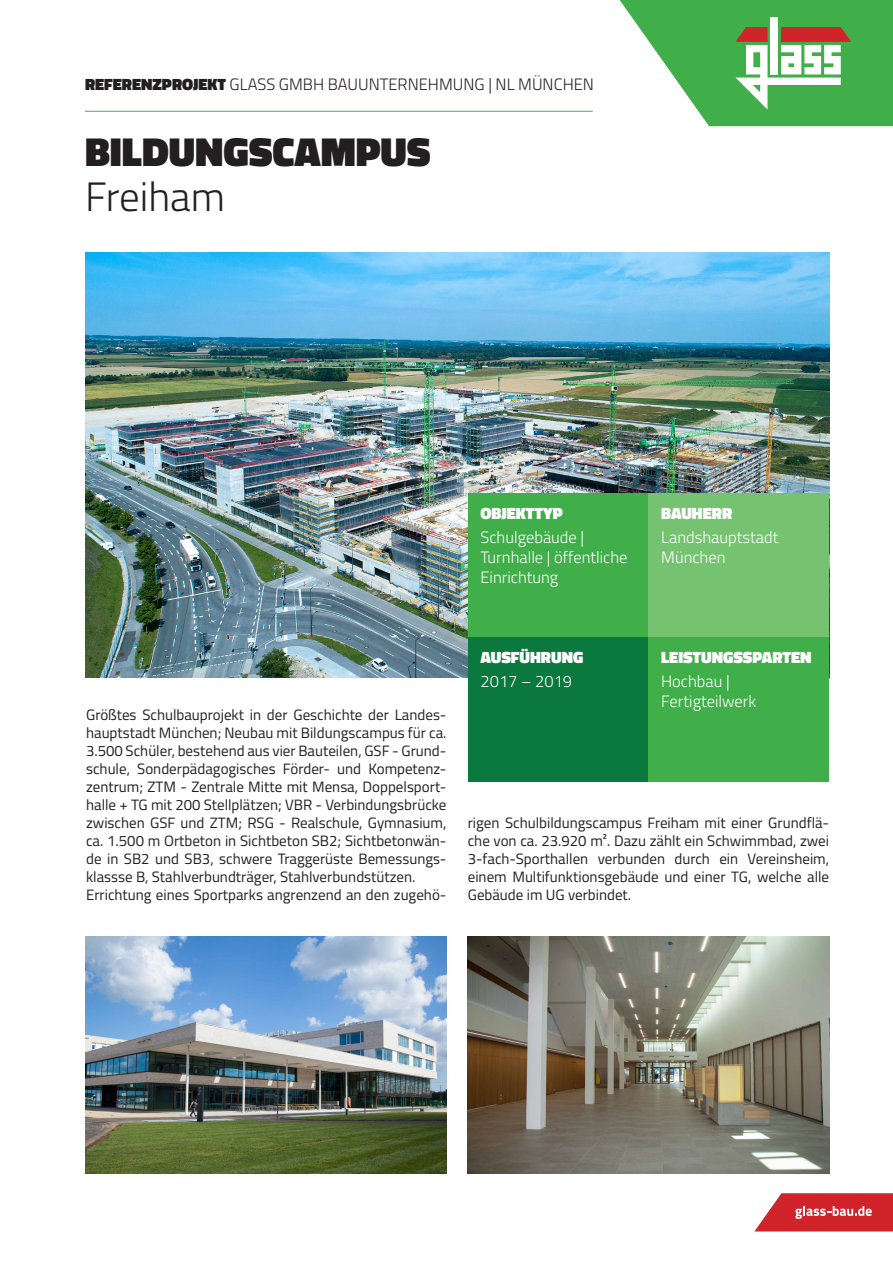
<style>
.page{position:relative;width:893px;height:1263px;background:#fff}
.page>*{position:absolute;margin:0;border:0;box-sizing:border-box;transform-origin:0 0}
.t1{font:900 41.1px "Cairo";color:#231f20}
.t2{font:300 41.1px "Cairo";color:#231f20}
.t3{font:300 16.5px/19.8px "Cairo";color:#fff}
.t4{font:300 16.5px "Cairo";color:#231f20}
.t5{font:900 16.5px "Cairo";color:#fff}
.t6{font:15px/18px "Cairo";color:#231f20}
.s1{font-weight:900}
</style>
<div class="page">
<svg style="left:754px;top:1193px;width:139px;height:38px"></svg>
<svg style="left:620px;top:0;width:273px;height:126px"></svg>
<img style="left:85px;top:252px;width:744px;height:425px">
<img style="left:85px;top:936px;width:361px;height:238px">
<hr style="left:85px;top:111px;width:508px;height:1px;background:#40ae49">
<div style="left:468px;top:493px;width:180px;height:144px;background:#40ae49"></div>
<div style="left:648px;top:493px;width:181px;height:144px;background:#75c370"></div>
<div style="left:468px;top:637px;width:180px;height:144px;background:#0b793d"></div>
<div style="left:648px;top:637px;width:181px;height:144px;background:#40ae49"></div>
<img style="left:468px;top:936px;width:361px;height:238px">
<p class="t4" style="left:85px;top:75px;width:510px"><span class="s1">REFERENZPROJEKT</span> GLASS GMBH BAUUNTERNEHMUNG | NL MÜNCHEN</p>
<h1 class="t1" style="left:85px;top:128px;width:347px">BILDUNGSCAMPUS</h1>
<h1 class="t2" style="left:85px;top:174px;width:141px">Freiham</h1>
<p class="t5" style="left:480px;top:504px;width:84px">OBJEKTTYP</p>
<p class="t3" style="left:480px;top:528px;width:149px">Schulgebäude |<br>Turnhalle | öffentliche<br>Einrichtung</p>
<p class="t5" style="left:661px;top:504px;width:72px">BAUHERR</p>
<p class="t3" style="left:661px;top:528px;width:119px">Landshauptstadt<br>München</p>
<p class="t6" style="left:86px;top:707px;width:362px">Größtes Schulbauprojekt in der Geschichte der Landes&shy;hauptstadt München; Neubau mit Bildungscampus für ca.<br>3.500 Schüler, bestehend aus vier Bauteilen, GSF - Grund&shy;schule, Sonderpädagogisches Förder- und Kompetenz&shy;zentrum; ZTM - Zentrale Mitte mit Mensa, Doppelsport&shy;halle + TG mit 200 Stellplätzen; VBR - Verbindungsbrücke zwischen GSF und ZTM; RSG - Realschule, Gymnasium, ca. 1.500 m Ortbeton in Sichtbeton SB2; Sichtbetonwän&shy;de in SB2 und SB3, schwere Traggerüste Bemessungs&shy;klassse B, Stahlverbundträger, Stahlverbundstützen.<br>Errichtung eines Sportparks angrenzend an den zugehö-</p>
<p class="t5" style="left:480px;top:648px;width:104px">AUSFÜHRUNG</p>
<p class="t3" style="left:480px;top:672px;width:93px">2017 – 2019</p>
<p class="t5" style="left:661px;top:648px;width:152px">LEISTUNGSSPARTEN</p>
<p class="t3" style="left:661px;top:672px;width:97px">Hochbau |<br>Fertigteilwerk</p>
<p class="t6" style="left:468px;top:815px;width:363px;text-align:justify">rigen Schulbildungscampus Freiham mit einer Grundflä&shy;che von ca. 23.920 m². Dazu zählt ein Schwimmbad, zwei 3-fach-Sporthallen verbunden durch ein Vereinsheim, einem Multifunktionsgebäude und einer TG, welche alle Gebäude im UG verbindet.</p>
</div>
